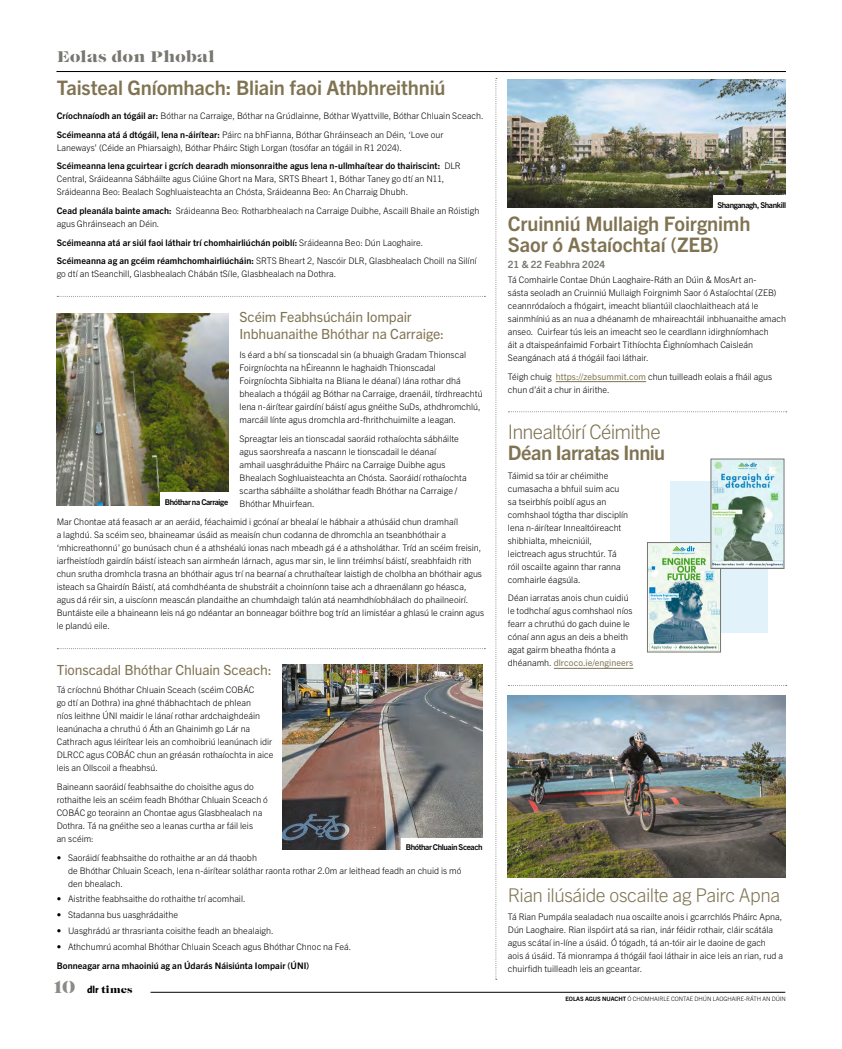
<style>
.page{position:relative;width:842px;height:1049px;background:#fff}
.page>*{position:absolute;margin:0;border:0;box-sizing:border-box;transform-origin:0 0}
.t1{font:700 20px/21px "Trade Gothic Next LT Pro";letter-spacing:-.01em;color:#7f7352}
.t2{font:300 20px "Trade Gothic Next LT Pro";letter-spacing:-.035em;color:#7f7352}
.t3{font:300 19px "Trade Gothic Next LT Pro";letter-spacing:-.025em;color:#7f7352}
.t4{font:900 16px "Caslon Fina Sten AI";color:#777671}
.t5{font:14px/17px "Trade Gothic Next LT Pro";letter-spacing:-.01em;color:#7f7352}
.t6{font:700 10px "Trade Gothic Next LT Pro";color:#777671}
.t7{font:900 10px "Caslon Fina Sten AI";color:#000}
.t8{font:300 9px/13px "Trade Gothic Next LT Pro";color:#000}
.t9{font:700 9px/18.7px "Trade Gothic Next LT Pro";letter-spacing:.01em;color:#000}
.t10{font:700 8px "Trade Gothic Next LT Pro";letter-spacing:-.045em;color:#000}
.t11{font:300 6px "Trade Gothic Next LT Pro";color:#000}
.s1{font-weight:700}
.s2{font-weight:300}
.s3{font-size:18px;color:#8c8b88}
.s4{font-family:"The Sans";font-weight:800}
.s5{font-weight:400;color:#7f7352}
</style>
<div class="page">
<hr style="left:57px;top:71px;width:729px;height:1px;background:#000">
<svg style="left:57px;top:296px;width:428px;height:1px"></svg>
<svg style="left:57px;top:648px;width:428px;height:1px"></svg>
<hr style="left:556px;top:381px;width:90px;height:1px;background:#7f7352">
<hr style="left:554px;top:668px;width:79px;height:1px;background:#7f7352">
<svg style="left:508px;top:411px;width:279px;height:1px"></svg>
<svg style="left:508px;top:685px;width:279px;height:1px"></svg>
<svg style="left:495px;top:78px;width:2px;height:902px"></svg>
<img style="left:282px;top:665px;width:201px;height:185px">
<img style="left:508px;top:79px;width:278px;height:128px">
<img style="left:57px;top:314px;width:171px;height:192px">
<img style="left:507px;top:696px;width:279px;height:181px">
<img style="left:647px;top:459px;width:137px;height:193px">
<div style="left:401px;top:838px;width:84px;height:17px;background:#fff"></div>
<div style="left:160px;top:493px;width:71px;height:17px;background:#fff"></div>
<div style="left:713px;top:196px;width:76px;height:17px;background:#fff"></div>
<hr style="left:151px;top:992px;width:634px;height:1px;background:#000">
<h3 class="t4" style="left:57px;top:47px;width:160px">Eolas don Phobal</h3>
<h1 class="t1" style="left:57px;top:75px;width:390px">Taisteal Gníomhach: Bliain faoi Athbhreithniú</h1>
<p class="t8" style="left:57px;top:106px;width:428px;line-height:18.7px"><span class="s1">Críochnaíodh an tógáil ar:</span> Bóthar na Carraige, Bóthar na Grúdlainne, Bóthar Wyattville, Bóthar Chluain Sceach.<br><span class="s1">Scéimeanna atá á dtógáil, lena n-áirítear:</span> Páirc na bhFianna, Bóthar Ghráinseach an Déin, ‘Love our</p>
<p class="t9" style="left:57px;top:137px;width:406px"><span class="s2">Laneways’ (Céide an Phiarsaigh), Bóthar Pháirc Stigh Lorgan (tosófar an tógáil in R1 2024).<br></span>Scéimeanna lena gcuirtear i gcrích dearadh mionsonraithe agus lena n-ullmhaítear do thairiscint: <span class="s2">DLR</span></p>
<p class="t8" style="left:57px;top:172px;width:389px">Central, Sráideanna Sábháilte agus Ciúine Ghort na Mara, SRTS Bheart 1, Bóthar Taney go dtí an N11,<br>Sráideanna Beo: Bealach Soghluaisteachta an Chósta, Sráideanna Beo: An Charraig Dhubh.</p>
<p class="t8" style="left:57px;top:203px;width:424px"><span class="s1">Cead pleanála bainte amach:</span> Sráideanna Beo: Rotharbhealach na Carraige Duibhe, Ascaill Bhaile an Róistigh agus Ghráinseach an Déin.</p>
<p class="t9" style="left:57px;top:232px;width:421px">Scéimeanna atá ar siúl faoi láthair trí chomhairliúchán poiblí: <span class="s2">Sráideanna Beo: Dún Laoghaire.<br></span>Scéimeanna ag an gcéim réamhchomhairliúcháin: <span class="s2">SRTS Bheart 2, Nascóir DLR, Glasbhealach Choill na Silíní</span></p>
<p class="t8" style="left:57px;top:267px;width:281px">go dtí an tSeanchill, Glasbhealach Chábán tSíle, Glasbhealach na Dothra.</p>
<h3 class="t5" style="left:240px;top:308px;width:206px">Scéim Feabhsúcháin Iompair<br>Inbhuanaithe Bhóthar na Carraige:</h3>
<p class="t8" style="left:240px;top:348px;width:245px">Is éard a bhí sa tionscadal sin (a bhuaigh Gradam Thionscal Foirgníochta na hÉireannn le haghaidh Thionscadal Foirgníochta Sibhialta na Bliana le déanaí) lána rothar dhá bhealach a thógáil ag Bóthar na Carraige, draenáil, tírdhreachtú lena n-áirítear gairdíní báistí agus gnéithe SuDs, athdhromchlú, marcáil línte agus dromchla ard-fhrithchuimilte a leagan.</p>
<p class="t8" style="left:240px;top:431px;width:229px">Spreagtar leis an tionscadal saoráid rothaíochta sábháilte agus saorshreafa a nascann le tionscadail le déanaí<br>amhail uasghráduithe Pháirc na Carraige Duibhe agus Bhealach Soghluaisteachta an Chósta. Saoráidí rothaíochta scartha sábháilte a sholáthar feadh Bhóthar na Carraige / Bhóthar Mhuirfean.</p>
<p class="t8" style="left:57px;top:515px;width:429px">Mar Chontae atá feasach ar an aeráid, féachaimid i gcónaí ar bhealaí le hábhair a athúsáid chun dramhaíl<br>a laghdú. Sa scéim seo, bhaineamar úsáid as meaisín chun codanna de dhromchla an tseanbhóthair a ‘mhicreathonnú’ go bunúsach chun é a athshéalú ionas nach mbeadh gá é a athsholáthar. Tríd an scéim freisin, iarfheistíodh gairdín báistí isteach san airmheán lárnach, agus mar sin, le linn tréimhsí báistí, sreabhfaidh rith chun srutha dromhcla trasna an bhóthair agus trí na bearnaí a chruthaítear laistigh de cholbha an bhóthair agus isteach sa Ghairdín Báistí, atá comhdhéanta de shubstráit a choinníonn taise ach a dhraenálann go héasca, agus dá réir sin, a uiscíonn meascán plandaithe an chumhdaigh talún atá neamhdhíobhálach do phailneoirí.<br>Buntáiste eile a bhaineann leis ná go ndéantar an bonneagar bóithre bog tríd an limistéar a ghlasú le crainn agus le plandú eile.</p>
<h3 class="t5" style="left:57px;top:660px;width:216px">Tionscadal Bhóthar Chluain Sceach:</h3>
<p class="t8" style="left:57px;top:683px;width:218px">Tá críochnú Bhóthar Chluain Sceach (scéim COBÁC<br>go dtí an Dothra) ina ghné thábhachtach de phlean<br>níos leithne ÚNI maidir le lánaí rothar ardchaighdeáin leanúnacha a chruthú ó Áth an Ghainimh go Lár na Cathrach agus léirítear leis an comhoibriú leanúnach idir DLRCC agus COBÁC chun an gréasán rothaíochta in aice leis an Ollscoil a fheabhsú.</p>
<p class="t8" style="left:57px;top:779px;width:213px">Baineann saoráidí feabhsaithe do choisithe agus do rothaithe leis an scéim feadh Bhóthar Chluain Sceach ó COBÁC go teorainn an Chontae agus Glasbhealach na Dothra. Tá na gnéithe seo a leanas curtha ar fáil leis<br>an scéim:</p>
<p class="t8" style="left:68px;top:850px;width:395px;text-indent:-11px">• Saoráidí feabhsaithe do rothaithe ar an dá thaobh<br>de Bhóthar Chluain Sceach, lena n-áirítear soláthar raonta rothar 2.0m ar leithead feadh an chuid is mó den bhealach.</p>
<p class="t8" style="left:57px;top:892px;width:190px">• Aistrithe feabhsaithe do rothaithe trí acomhail.</p>
<p class="t8" style="left:57px;top:908px;width:123px">• Stadanna bus uasghrádaithe</p>
<p class="t8" style="left:57px;top:924px;width:218px">• Uasghrádú ar thrasrianta coisithe feadh an bhealaigh.</p>
<p class="t8" style="left:57px;top:939px;width:296px">• Athchumrú acomhal Bhóthar Chluain Sceach agus Bhóthar Chnoc na Feá.</p>
<p class="t9" style="left:57px;top:955px;width:254px">Bonneagar arna mhaoiniú ag an Údarás Náisiúnta Iompair (ÚNI)</p>
<p class="t10" style="left:165px;top:496px;width:65px">Bhóthar na Carraige</p>
<p class="t10" style="left:406px;top:841px;width:78px">Bhóthar Chluain Sceach</p>
<p class="t7" style="left:53px;top:984px;width:81px"><span class="s3">10</span> <span class="s4">dlr</span> times</p>
<p class="t10" style="left:717px;top:199px;width:70px">Shanganagh, Shankill</p>
<h1 class="t1" style="left:508px;top:212px;width:244px">Cruinniú Mullaigh Foirgnimh<br>Saor ó Astaíochtaí (ZEB)</h1>
<p class="t6" style="left:508px;top:257px;width:99px">21 &amp; 22 Feabhra 2024</p>
<p class="t8" style="left:508px;top:273px;width:280px">Tá Comhairle Contae Dhún Laoghaire-Ráth an Dúin &amp; MosArt an-<br>sásta seoladh an Cruinniú Mullaigh Foirgnimh Saor ó Astaíochtaí (ZEB) ceannródaíoch a fhógairt, imeacht bliantúil claochlaitheach atá le sainmhíniú as an nua a dhéanamh de mhaireachtáil inbhuanaithe amach anseo. Cuirfear tús leis an imeacht seo le ceardlann idirghníomhach<br>áit a dtaispeánfaimid Forbairt Tithíochta Éighníomhach Caisleán Seangánach atá á thógáil faoi láthair.</p>
<p class="t8" style="left:508px;top:369px;width:266px">Téigh chuig <span class="s5">https://zebsummit.com</span> chun tuilleadh eolais a fháil agus chun d’áit a chur in áirithe.</p>
<h1 class="t2" style="left:508px;top:418px;width:154px">Innealtóirí Céimithe</h1>
<h1 class="t1" style="left:508px;top:441px;width:159px">Déan Iarratas Inniu</h1>
<p class="t8" style="left:508px;top:468px;width:122px">Táimid sa tóir ar chéimithe cumasacha a bhfuil suim acu sa tseirbhís poiblí agus an comhshaol tógtha thar disciplín lena n-áirítear Innealtóireacht shibhialta, mheicniúil, leictreach agus struchtúr. Tá róil oscailte againn thar ranna comhairle éagsúla.</p>
<p class="t8" style="left:508px;top:591px;width:127px">Déan iarratas anois chun cuidiú le todhchaí agus comhshaol níos fearr a chruthú do gach duine le cónaí ann agus an deis a bheith agat gairm bheatha fhónta a dhéanamh. <span class="s5">dlrcoco.ie/engineers</span></p>
<h2 class="t3" style="left:508px;top:881px;width:274px">Rian ilúsáide oscailte ag Pairc Apna</h2>
<p class="t8" style="left:508px;top:910px;width:277px">Tá Rian Pumpála sealadach nua oscailte anois i gcarrchlós Pháirc Apna, Dún Laoghaire. Rian ilspóirt atá sa rian, inár féidir rothair, cláir scátála agus scátaí in-líne a úsáid. Ó tógadh, tá an-tóir air le daoine de gach aois á úsáid. Tá mionrampa á thógáil faoi láthair in aice leis an rian, rud a chuirfidh tuilleadh leis an gceantar.</p>
<p class="t11" style="left:565px;top:995px;width:222px"><span class="s1">EOLAS AGUS NUACHT</span> Ó CHOMHAIRLE CONTAE DHÚN LAOGHAIRE-RÁTH AN DÚIN</p>
</div>
